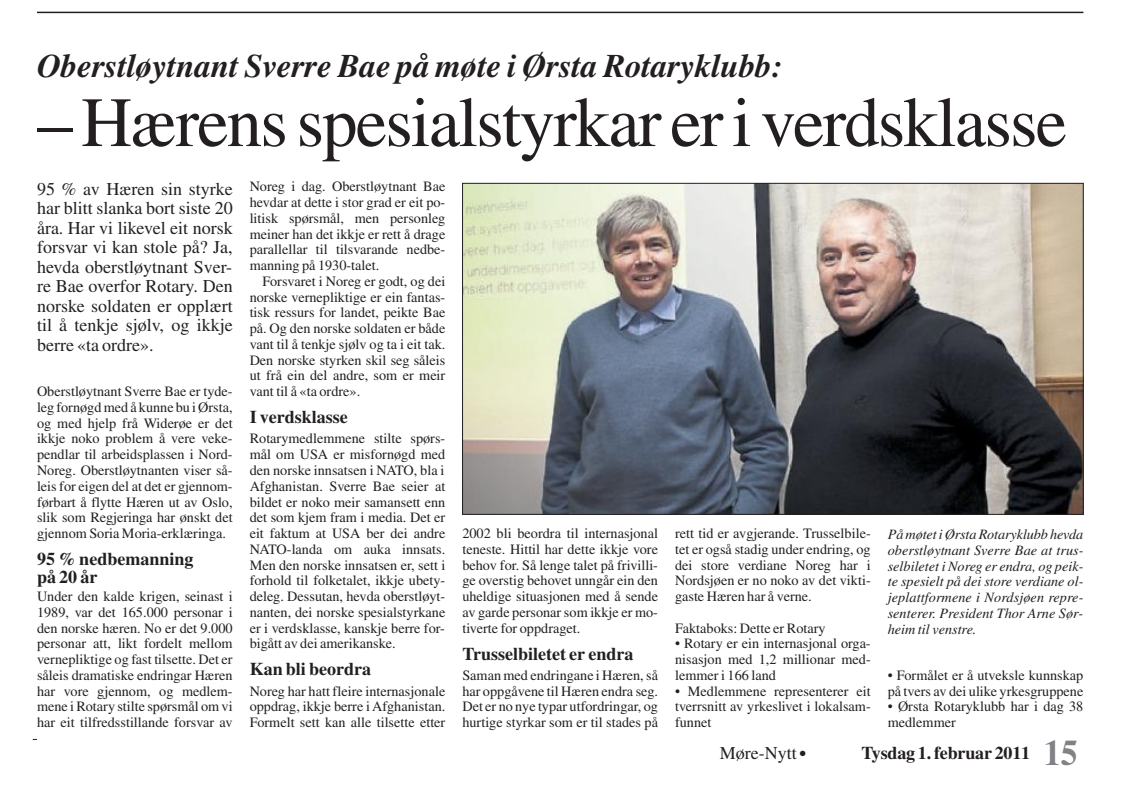
<style>
.page{position:relative;width:1143px;height:790px;background:#fff}
.page>*{position:absolute;margin:0;border:0;box-sizing:border-box;transform-origin:0 0}
.t1{font:70.5px "Times Roman OV NMPUFA";letter-spacing:-.025em;color:#231f20}
.t2{font:33px "Times Bold Italic OV QMPUFA";color:#231f20}
.t3{font:18px/19.5px "Times Roman OV NMPUFA";color:#231f20;text-align:justify}
.t4{font:18px/18px "Times Bold OV MMPUFA";color:#231f20}
.t5{font:14.25px/15.8px "Times Roman OV NMPUFA";color:#231f20;text-align:justify}
.t6{font:14.25px/15.8px "Times Italic OV PMPUFA";color:#231f20;text-align:justify}
.t7{font:7.5px "Zapf Dingbats OV OMPUFA";color:#231f20}
.s1{font-size:36px;color:#808285}
</style>
<div class="page">
<hr style="left:33px;top:739px;width:995px;height:1px;background:#231f20">
<hr style="left:37px;top:12px;width:1046px;height:1px;background:#231f20">
<img style="left:464px;top:185px;width:617px;height:327px">
<h2 class="t2" style="left:37px;top:46px;width:747px">Oberstløytnant Sverre Bae på møte i Ørsta Rotaryklubb:</h2>
<h1 class="t1" style="left:37px;top:99px;width:1031px">–Hærensspesialstyrkar eriverdsklasse</h1>
<p class="t3" style="left:37px;top:181px;width:197px">95 % av Hæren sin styrke har blitt slanka bort siste 20 åra. Har vi likevel eit norsk forsvar vi kan stole på? Ja, hevda oberstløytnant Sver&shy;re Bae overfor Rotary. Den norske soldaten er opplært til å tenkje sjølv, og ikkje berre «ta ordre».</p>
<p class="t5" style="left:37px;top:385px;width:197px">Oberstløytnant Sverre Bae er tyde&shy;legfornøgdmed åkunne bu iØrsta, og med hjelp frå Widerøe er det ikkje noko problem å vere veke&shy;pendlar til arbeidsplassen i Nord-Noreg. Oberstløytnanten viser så&shy;leis for eigen del at det er gjennom&shy;førbart å flytte Hæren ut av Oslo, slik som Regjeringa har ønskt det gjennom Soria Moria-erklæringa.</p>
<p class="t4" style="left:37px;top:552px;width:158px">95 % nedbemanning på 20 år</p>
<p class="t5" style="left:37px;top:590px;width:197px">Under den kalde krigen, seinast i 1989, var det 165.000 personar i den norske hæren. No er det 9.000 personar att, likt fordelt mellom vernepliktige og fast tilsette. Det er såleis dramatiske endringar Hæren har vore gjennom, og medlem&shy;mene i Rotary stilte spørsmål om vi har eit tilfredsstillande forsvar av</p>
<p class="t5" style="left:250px;top:180px;width:197px">Noreg i dag. Oberstløytnant Bae hevdar at dette i stor grad er eit po&shy;litisk spørsmål, men personleg meiner han det ikkje er rett å drage parallellar til tilsvarande nedbe&shy;manning på 1930-talet.</p>
<p class="t5" style="left:250px;top:275px;width:197px;text-indent:13px">Forsvaret i Noreg er godt, og dei norske vernepliktige er ein fantas&shy;tisk ressurs for landet, peikte Bae på. Og den norske soldaten er både vant til å tenkje sjølv og ta i eit tak.<br>Den norske styrken skil seg såleis ut frå ein del andre, som er meir vant til å «ta ordre».</p>
<p class="t4" style="left:250px;top:410px;width:99px">I verdsklasse</p>
<p class="t5" style="left:250px;top:432px;width:197px">Rotarymedlemmene stilte spørs&shy;mål om USA er misfornøgd med den norske innsatsen i NATO, bla i Afghanistan. Sverre Bae seier at bildet er noko meir samansett enn det som kjem fram i media. Det er eit faktum at USA ber dei andre NATO-landa om auka innsats.<br>Men den norske innsatsen er, sett i forhold til folketalet, ikkje ubety&shy;deleg. Dessutan, hevda oberstløyt&shy;nanten, dei norske spesialstyrkane er i verdsklasse, kanskje berre for&shy;bigått av dei amerikanske.</p>
<p class="t4" style="left:250px;top:662px;width:123px">Kan bli beordra</p>
<p class="t5" style="left:250px;top:684px;width:197px">Noreg har hatt fleire internasjonale oppdrag, ikkje berre iAfghanistan.<br>Formelt sett kan alle tilsette etter</p>
<p class="t5" style="left:462px;top:527px;width:197px">2002 bli beordra til internasjonal teneste. Hittil har dette ikkje vore behov for. Så lenge talet på frivilli&shy;ge overstig behovet unngår ein den uheldige situasjonen med å sende av garde personar som ikkje er mo&shy;tiverte for oppdraget.</p>
<p class="t4" style="left:462px;top:646px;width:172px">Trusselbiletet er endra</p>
<p class="t5" style="left:462px;top:669px;width:197px">Saman med endringane i Hæren, så har oppgåvene til Hæren endra seg.<br>Det er no nye typar utfordringar, og hurtige styrkar som er til stades på</p>
<p class="t5" style="left:675px;top:527px;width:197px">rett tid er avgjerande. Trusselbile&shy;tet er også stadig under endring, og dei store verdiane Noreg har i Nordsjøen er no noko av det vikti&shy;gaste Hæren har å verne.</p>
<p class="t5" style="left:675px;top:621px;width:152px">Faktaboks: Dette er Rotary</p>
<p class="t5" style="left:675px;top:637px;width:197px">• Rotary er ein internasjonal orga&shy;nisasjon med 1,2 millionar med&shy;lemmer i 166 land</p>
<p class="t5" style="left:675px;top:684px;width:197px">• Medlemmene representerer eit tverrsnitt av yrkeslivet i lokalsam&shy;funnet</p>
<p class="t6" style="left:887px;top:528px;width:197px">Påmøtet iØrstaRotaryklubb hevda oberstløytnant Sverre Bae at trus&shy;selbiletet i Noreg er endra, og peik&shy;te spesielt på dei store verdiane ol&shy;jeplattformene i Nordsjøen repre&shy;senterer. President Thor Arne Sør&shy;heim til venstre.</p>
<p class="t5" style="left:887px;top:669px;width:197px">• Formålet er å utveksle kunnskap på tvers av dei ulike yrkesgruppene</p>
<p class="t5" style="left:887px;top:700px;width:197px">• Ørsta Rotaryklubb har i dag 38 medlemmer</p>
<p class="t3" style="left:720px;top:745px;width:78px">Møre-Nytt</p>
<p class="t7" style="left:800px;top:750px;width:7px">●</p>
<p class="t4" style="left:861px;top:746px;width:218px">Tysdag 1. februar 2011 <span class="s1">15</span></p>
</div>
